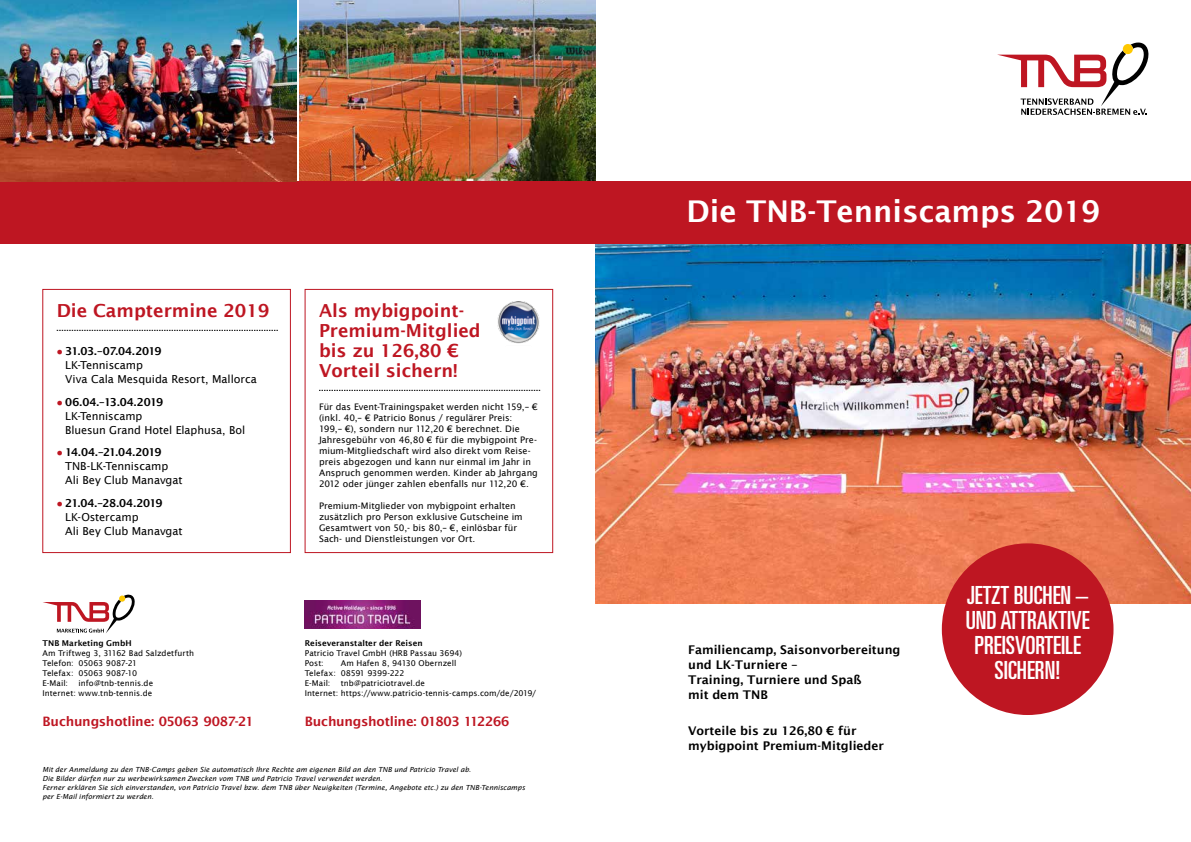
<style>
.page{position:relative;width:1191px;height:842px;background:#fff}
.page>*{position:absolute;margin:0;border:0;box-sizing:border-box;transform-origin:0 0}
.t1{font:600 30px "Lucida Sans";color:#fff}
.t2{font:ultra-condensed 25px/25px "Univers LT Std";color:#fff;text-align:center}
.t3{font:600 18px/20px "Lucida Sans";color:#be1622}
.t4{font:600 13px "Lucida Sans";letter-spacing:-.02em;color:#be1622}
.t5{font:600 12px/15px "Lucida Sans";color:#000}
.t6{font:11px/14px "Lucida Sans";letter-spacing:-.005em;color:#000}
.t7{font:600 11px "Lucida Sans";letter-spacing:-.04em;color:#000}
.t8{font:600 11px "Lucida Sans";letter-spacing:-.02em;color:#000}
.t9{font:600 11px "Lucida Sans";letter-spacing:-.07em;color:#000}
.t10{font:9px/11px "Lucida Sans";letter-spacing:.005em;color:#000}
.t11{font:8px/10px "Lucida Sans";letter-spacing:.005em;color:#000}
.t12{font:600 8px "Lucida Sans";color:#000}
.t13{font:italic 7px/9px "Lucida Sans";letter-spacing:.005em;color:#000}
</style>
<div class="page">
<img style="left:299px;top:0;width:296px;height:181px">
<svg style="left:997px;top:42px;width:152px;height:73px"></svg>
<img style="left:595px;top:244px;width:596px;height:360px">
<div style="left:595px;top:181px;width:596px;height:63px;background:#be1622"></div>
<div style="left:941px;top:543px;width:172px;height:172px;background:#be1622;border-radius:50%"></div>
<div style="left:0;top:181px;width:595px;height:63px;background:#be1622"></div>
<img style="left:0;top:0;width:296px;height:181px">
<img style="left:305px;top:600px;width:115px;height:29px">
<div style="left:43px;top:289px;width:248px;height:264px;background:#fff;border:1px solid #be1622"></div>
<svg style="left:57px;top:330px;width:221px;height:1px"></svg>
<svg style="left:43px;top:594px;width:92px;height:39px"></svg>
<div style="left:305px;top:289px;width:248px;height:264px;background:#fff;border:1px solid #be1622"></div>
<svg style="left:319px;top:390px;width:221px;height:1px"></svg>
<img style="left:497px;top:301px;width:43px;height:43px">
<h3 class="t3" style="left:57px;top:300px;width:214px">Die Camptermine 2019</h3>
<p class="t7" style="left:65px;top:345px;width:98px">31.03.–07.04.2019</p>
<p class="t6" style="left:65px;top:358px;width:193px">LK-Tenniscamp<br>Viva Cala Mesquida Resort, Mallorca</p>
<p class="t8" style="left:65px;top:395px;width:99px">06.04.–13.04.2019</p>
<p class="t6" style="left:65px;top:409px;width:182px">LK-Tenniscamp<br>Bluesun Grand Hotel Elaphusa, Bol</p>
<p class="t9" style="left:65px;top:446px;width:98px">14.04.–21.04.2019</p>
<p class="t6" style="left:65px;top:459px;width:119px">TNB-LK-Tenniscamp<br>Ali Bey Club Manavgat</p>
<p class="t7" style="left:65px;top:496px;width:99px">21.04.–28.04.2019</p>
<p class="t6" style="left:65px;top:510px;width:119px">LK-Ostercamp<br>Ali Bey Club Manavgat</p>
<h3 class="t3" style="left:319px;top:300px;width:163px">Als mybigpoint-<br>Premium-Mitglied bis zu 126,80 €<br>Vorteil sichern!</h3>
<p class="t10" style="left:319px;top:401px;width:220px">Für das Event-Trainingspaket werden nicht 159,– € (inkl. 40,– € Patricio Bonus / regulärer Preis:<br>199,– €), sondern nur 112,20 € berechnet. Die Jahresgebühr von 46,80 € für die mybigpoint Pre&shy;mium-Mitgliedschaft wird also direkt vom Reise&shy;preis abgezogen und kann nur einmal im Jahr in Anspruch genommen werden. Kinder ab Jahrgang 2012 oder jünger zahlen ebenfalls nur 112,20 €.</p>
<p class="t10" style="left:319px;top:500px;width:205px">Premium-Mitglieder von mybigpoint erhalten zusätzlich pro Person exklusive Gutscheine im Gesamtwert von 50,- bis 80,– €, einlösbar für Sach- und Dienstleistungen vor Ort.</p>
<p class="t12" style="left:43px;top:639px;width:91px">TNB Marketing GmbH</p>
<p class="t11" style="left:43px;top:648px;width:153px">Am Triftweg 3, 31162 Bad Salzdetfurth<br>Telefon: 05063 9087-21<br>Telefax: 05063 9087-10<br>E-Mail:</p>
<p class="t11" style="left:43px;top:678px;width:112px;text-align:right">info@tnb-tennis.de<br>Internet: www.tnb-tennis.de</p>
<h3 class="t4" style="left:43px;top:714px;width:213px">Buchungshotline: 05063 9087-21</h3>
<p class="t12" style="left:305px;top:639px;width:119px">Reiseveranstalter der Reisen</p>
<p class="t11" style="left:305px;top:648px;width:159px">Patricio Travel GmbH (HRB Passau 3694)<br>Post:</p>
<p class="t11" style="left:305px;top:658px;width:153px;text-indent:36px">Am Hafen 8, 94130 Obernzell<br>Telefax: 08591 9399-222<br>E-Mail:</p>
<p class="t11" style="left:305px;top:678px;width:233px;text-indent:36px">tnb@patriciotravel.de<br>Internet: https://www.patricio-tennis-camps.com/de/2019/</p>
<h3 class="t4" style="left:305px;top:714px;width:206px">Buchungshotline: 01803 112266</h3>
<p class="t13" style="left:43px;top:765px;width:484px">Mit der Anmeldung zu den TNB-Camps geben Sie automatisch Ihre Rechte am eigenen Bild an den TNB und Patricio Travel ab.<br>Die Bilder dürfen nur zu werbewirksamen Zwecken vom TNB und Patricio Travel verwendet werden.<br>Ferner erklären Sie sich einverstanden, von Patricio Travel bzw. dem TNB über Neuigkeiten (Termine, Angebote etc.) zu den TNB-Tenniscamps per E-Mail informiert zu werden.</p>
<h1 class="t1" style="left:686px;top:194px;width:415px">Die TNB-Tenniscamps 2019</h1>
<h3 class="t5" style="left:688px;top:642px;width:214px">Familiencamp, Saisonvorbereitung und LK-Turniere –<br>Training, Turniere und Spaß<br>mit dem TNB</h3>
<h3 class="t5" style="left:688px;top:724px;width:197px">Vorteile bis zu 126,80 € für mybigpoint Premium-Mitglieder</h3>
<h2 class="t2" style="left:965px;top:583px;width:125px">JETZT BUCHEN –<br>UND ATTRAKTIVE<br>PREISVORTEILE<br>SICHERN!</h2>
</div>
